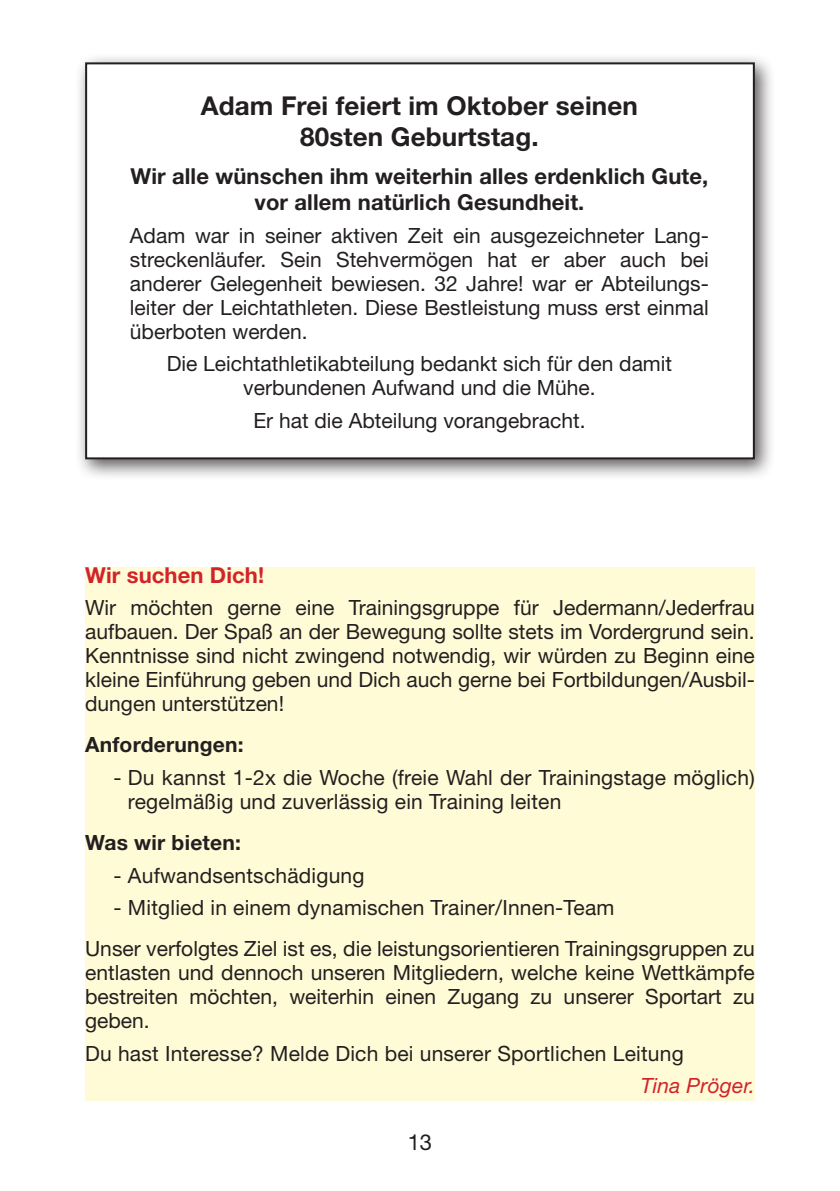
<style>
.page{position:relative;width:840px;height:1191px;background:#fff}
.page>*{position:absolute;margin:0;border:0;box-sizing:border-box;transform-origin:0 0}
.t1{font:700 26px/31.2px "Helvetica Neue LT Std";letter-spacing:.005em;color:#231f20;text-align:center}
.t2{font:700 22px/26.4px "Helvetica Neue LT Std";letter-spacing:.005em;color:#231f20;text-align:center}
.t3{font:700 22px "Helvetica Neue LT Std";letter-spacing:.005em;color:#d1232a}
.t4{font:22px "Helvetica Neue LT Std";color:#231f20}
.t5{font:21px/24px "Helvetica Neue LT Std";color:#231f20;text-align:justify}
.t6{font:700 21px "Helvetica Neue LT Std";letter-spacing:.01em;color:#231f20}
.t7{font:italic 21px "Helvetica Neue LT Std";letter-spacing:.01em;color:#d1232a}
</style>
<div class="page">
<div style="left:75px;top:52px;width:700px;height:428px;background:#231f20;opacity:.75"></div>
<div style="left:86px;top:63px;width:667px;height:395px;background:#fff"></div>
<div style="left:85px;top:62px;width:669px;height:397px;border:2px solid #231f20"></div>
<div style="left:85px;top:567px;width:669px;height:533px;background:#fffbd6"></div>
<p class="t1" style="left:201px;top:89px;width:438px">Adam Frei feiert im Oktober seinen<br>80sten Geburtstag.</p>
<p class="t2" style="left:130px;top:162px;width:579px">Wir alle wünschen ihm weiterhin alles erdenklich Gute, vor allem natürlich Gesundheit.</p>
<p class="t5" style="left:130px;top:223px;width:580px">Adam war in seiner aktiven Zeit ein ausgezeichneter Lang&shy;streckenläufer. Sein Stehvermögen hat er aber auch bei anderer Gelegenheit bewiesen. 32 Jahre! war er Abteilungs&shy;leiter der Leichtathleten. Diese Bestleistung muss erst einmal überboten werden.</p>
<p class="t5" style="left:166px;top:351px;width:506px;text-align:center">Die Leichtathletikabteilung bedankt sich für den damit verbundenen Aufwand und die Mühe.</p>
<p class="t5" style="left:253px;top:408px;width:333px">Er hat die Abteilung vorangebracht.</p>
<p class="t3" style="left:85px;top:561px;width:180px">Wir suchen Dich!</p>
<p class="t5" style="left:85px;top:595px;width:671px">Wir möchten gerne eine Trainingsgruppe für Jedermann/Jederfrau aufbauen. Der Spaß an der Bewegung sollte stets im Vordergrund sein.<br>Kenntnisse sind nicht zwingend notwendig, wir würden zu Beginn eine kleine Einführung geben und Dich auch gerne bei Fortbildungen/Ausbil&shy;dungen unterstützen!</p>
<p class="t6" style="left:85px;top:732px;width:160px">Anforderungen:</p>
<p class="t5" style="left:128px;top:765px;width:628px;text-indent:-14px">- Du kannst 1-2x die Woche (freie Wahl der Trainingstage möglich) regelmäßig und zuverlässig ein Training leiten</p>
<p class="t6" style="left:85px;top:829px;width:157px">Was wir bieten:</p>
<p class="t5" style="left:113px;top:862px;width:252px">- Aufwandsentschädigung</p>
<p class="t5" style="left:85px;top:886px;width:671px;line-height:41px;text-indent:28px">- Mitglied in einem dynamischen Trainer/Innen-Team<br>Unser verfolgtes Ziel ist es, die leistungsorientieren Trainingsgruppen zu</p>
<p class="t5" style="left:85px;top:960px;width:671px">entlasten und dennoch unseren Mitgliedern, welche keine Wettkämpfe bestreiten möchten, weiterhin einen Zugang zu unserer Sportart zu geben.</p>
<p class="t5" style="left:85px;top:1040px;width:600px">Du hast Interesse? Melde Dich bei unserer Sportlichen Leitung</p>
<p class="t7" style="left:640px;top:1073px;width:115px">Tina Pröger.</p>
<p class="t4" style="left:407px;top:1129px;width:26px">13</p>
</div>
